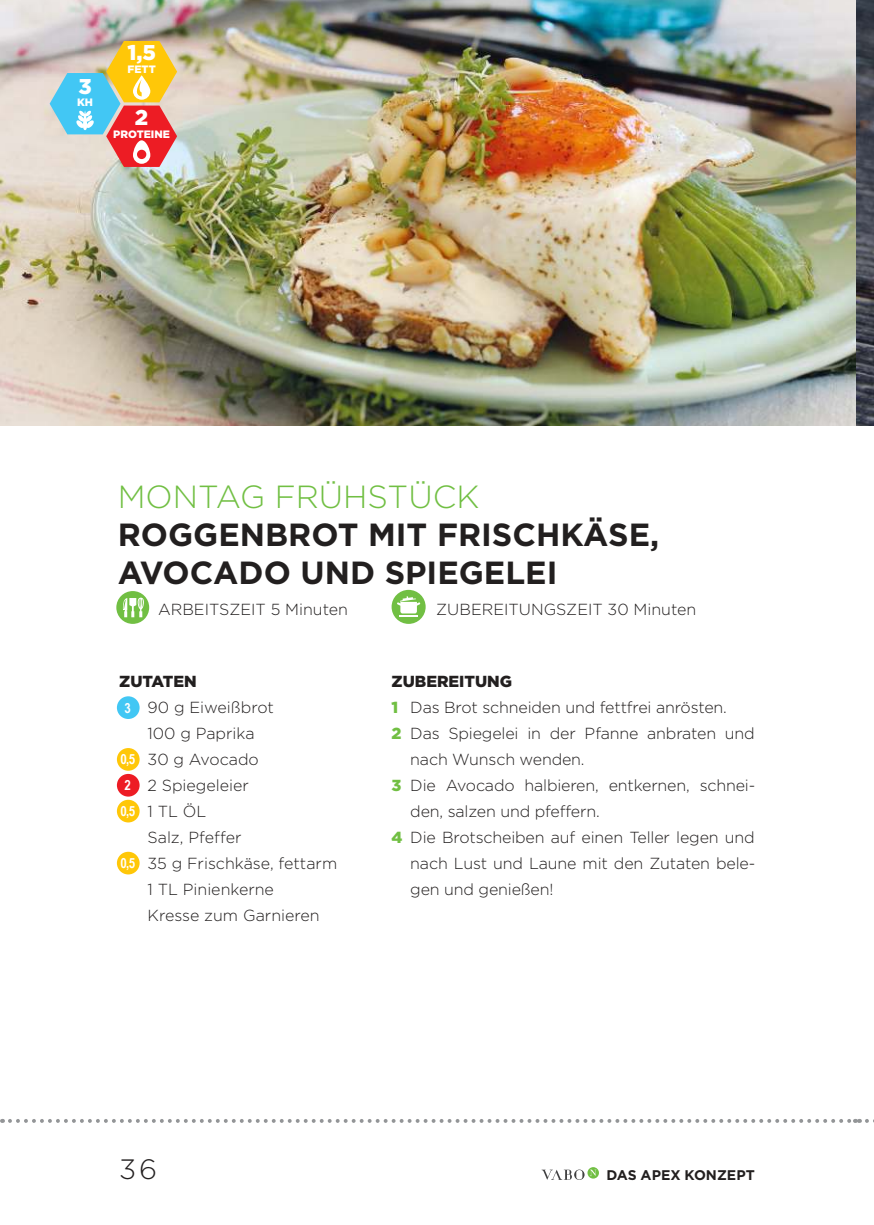
<style>
.page{position:relative;width:874px;height:1225px;background:#fff}
.page>*{position:absolute;margin:0;border:0;box-sizing:border-box;transform-origin:0 0}
.t1{font:700 32px/38px "Gotham";color:#221f1f}
.t2{font:300 32px "Gotham";color:#71bf43}
.t3{font:300 28px "Gotham";color:#221f1f}
.t4{font:900 21.4px "Gotham";color:#fff}
.t5{font:300 16px/26px "Gotham";letter-spacing:-.01em;color:#221f1f}
.t6{font:900 16px "Gotham";color:#221f1f}
.t7{font:700 14px "Gotham";color:#221f1f}
.t8{font:700 14px/25.8px "Arial Narrow";color:#fff;text-align:center}
.t9{font:900 10.8px "Gotham";color:#fff}
.s1{font-weight:900;color:#71bf43}
</style>
<div class="page">
<div style="left:117px;top:696px;width:22px;height:23px;background:#42c7f4;border-radius:50%"></div>
<div style="left:117px;top:748px;width:22px;height:22px;background:#ffc708;border-radius:50%"></div>
<div style="left:117px;top:774px;width:22px;height:22px;background:#ed1c24;border-radius:50%"></div>
<div style="left:117px;top:800px;width:22px;height:22px;background:#ffc708;border-radius:50%"></div>
<div style="left:117px;top:851px;width:22px;height:23px;background:#ffc708;border-radius:50%"></div>
<div style="left:391px;top:590px;width:34px;height:34px;background:#71bf43;border-radius:50%"></div>
<svg style="left:397px;top:596px;width:23px;height:21px"></svg>
<div style="left:116px;top:591px;width:33px;height:33px;background:#71bf43;border-radius:50%"></div>
<svg style="left:123px;top:597px;width:21px;height:20px"></svg>
<svg style="left:866px;top:1119px;width:8px;height:4px"></svg>
<svg style="left:10px;top:1119px;width:849px;height:4px"></svg>
<img style="left:0;top:0;width:873px;height:425px">
<img style="left:10px;top:41px;width:849px;height:126px">
<div style="left:587px;top:1167px;width:11px;height:11px;background:#71bf43;border-radius:50%"></div>
<svg style="left:541px;top:1169px;width:55px;height:11px"></svg>
<h3 class="t4" style="left:78px;top:75px;width:15px">3</h3>
<p class="t9" style="left:77px;top:97px;width:17px">KH</p>
<h3 class="t4" style="left:127px;top:41px;width:30px">1,5</h3>
<p class="t9" style="left:127px;top:63px;width:30px">FETT</p>
<h3 class="t4" style="left:135px;top:106px;width:15px">2</h3>
<p class="t9" style="left:113px;top:128px;width:58px">PROTEINE</p>
<h1 class="t2" style="left:118px;top:480px;width:363px">montag frühstücK</h1>
<h1 class="t1" style="left:118px;top:515px;width:542px">ROGGENBROT MIT FRISCHKÄSE,<br>AVOCADO UND SPIEGELEI</h1>
<p class="t5" style="left:158px;top:596px;width:191px">arbEitszEit 5 minuten</p>
<p class="t5" style="left:436px;top:596px;width:261px">zUbErEitUngszEit 30 minuten</p>
<p class="t6" style="left:119px;top:673px;width:79px">ZUTATEN</p>
<p class="t5" style="left:147px;top:695px;width:191px">90 g Eiweißbrot<br>100 g paprika<br>30 g avocado<br>2 spiegeleier<br>1 tl öl<br>salz, pfeffer<br>35 g frischkäse, fettarm<br>1 tl pinienkerne<br>Kresse zum garnieren</p>
<p class="t8" style="left:124px;top:696px;width:8px">3</p>
<p class="t8" style="left:120px;top:747px;width:16px">0,5<br>2<br>0,5</p>
<p class="t8" style="left:120px;top:851px;width:16px">0,5</p>
<p class="t6" style="left:391px;top:673px;width:122px">ZUBEREITUNG</p>
<p class="t5" style="left:391px;top:695px;width:336px"><span class="s1">1</span> das brot schneiden und fettfrei anrösten.</p>
<p class="t5" style="left:391px;top:721px;width:364px"><span class="s1">2</span> das spiegelei in der pfanne anbraten und</p>
<p class="t5" style="left:410px;top:747px;width:176px">nach wunsch wenden.</p>
<p class="t5" style="left:391px;top:773px;width:365px"><span class="s1">3</span> die avocado halbieren, entkernen, schnei-</p>
<p class="t5" style="left:410px;top:799px;width:191px">den, salzen und pfeffern.</p>
<p class="t5" style="left:391px;top:825px;width:364px"><span class="s1">4</span> die brotscheiben auf einen teller legen und</p>
<p class="t5" style="left:410px;top:851px;width:346px">nach lust und laune mit den zutaten bele-</p>
<p class="t5" style="left:410px;top:877px;width:145px">gen und genießen!</p>
<h2 class="t3" style="left:119px;top:1154px;width:39px">36</h2>
<p class="t7" style="left:606px;top:1167px;width:150px">DAS APEX KONZEPT</p>
</div>
